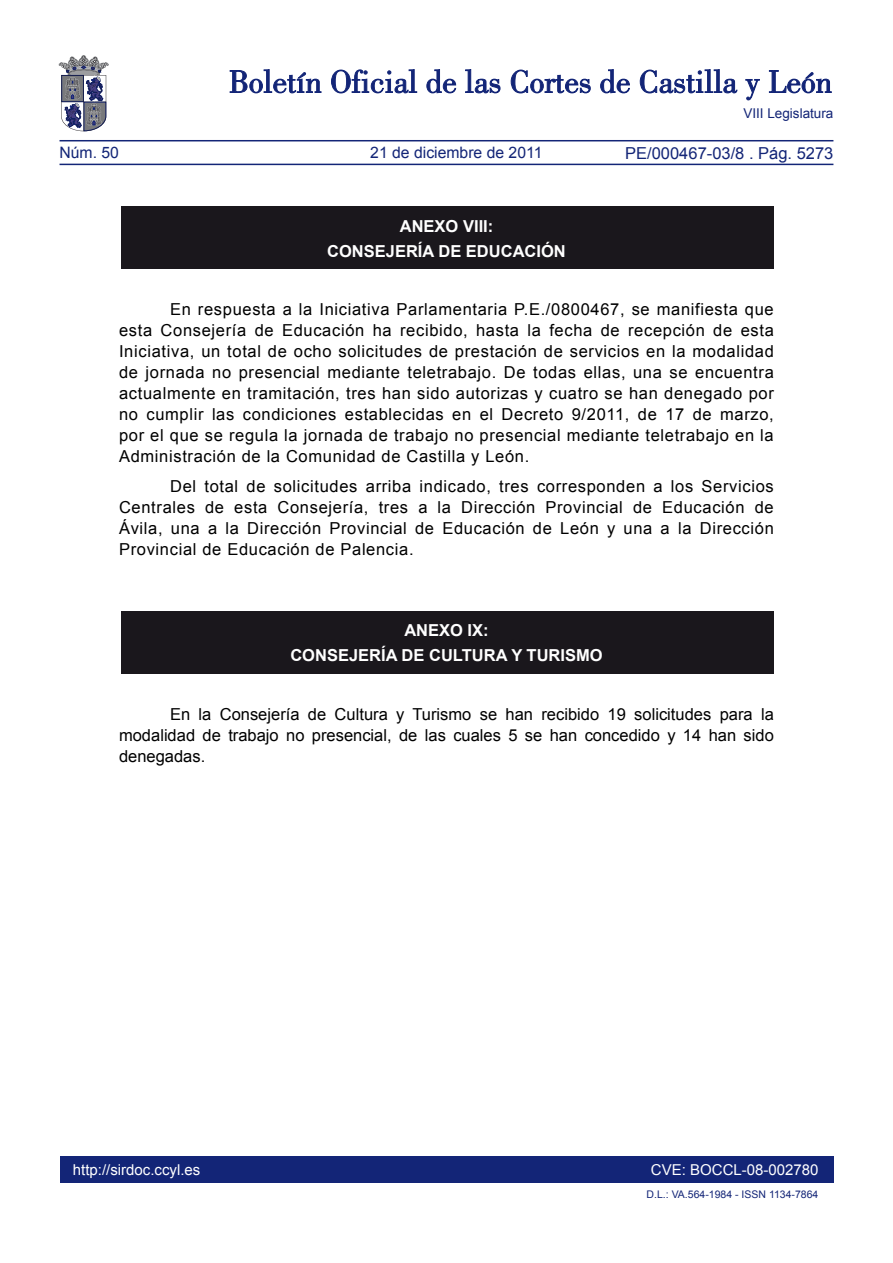
<style>
.page{position:relative;width:893px;height:1263px;background:#fff}
.page>*{position:absolute;margin:0;border:0;box-sizing:border-box;transform-origin:0 0}
.TEXTO_NORMAL{font:16.5px/21px "Arial";letter-spacing:.04em;color:#000;text-align:justify}
.TEXTO_NORMAL-2{font:700 16.5px "Arial";color:#fff}
.t1{font:16.5px "Arial";color:#132577}
.t2{font:15.75px "Arial";color:#132577}
.t3{font:15px "Arial";color:#fff}
.t4{font:13.5px "Arial";color:#132577}
.TEXTO_NORMAL-3{font:10.5px "Arial";color:#132577}
</style>
<div class="page">
<div style="left:60px;top:1157px;width:773px;height:26px;background:#132577"></div>
<hr style="left:60px;top:164px;width:773px;height:1px;background:#132577">
<hr style="left:60px;top:140px;width:773px;height:1px;background:#132577">
<svg style="left:230px;top:69px;width:91px;height:24px"></svg>
<svg style="left:331px;top:69px;width:86px;height:24px"></svg>
<svg style="left:426px;top:69px;width:30px;height:24px"></svg>
<svg style="left:465px;top:69px;width:35px;height:24px"></svg>
<svg style="left:511px;top:70px;width:80px;height:23px"></svg>
<svg style="left:600px;top:69px;width:30px;height:24px"></svg>
<svg style="left:640px;top:69px;width:97px;height:24px"></svg>
<svg style="left:745px;top:79px;width:15px;height:21px"></svg>
<svg style="left:769px;top:70px;width:62px;height:23px"></svg>
<svg style="left:59px;top:55px;width:49px;height:76px"></svg>
<div style="left:121px;top:207px;width:652px;height:62px;background:#1a171c"></div>
<div style="left:121px;top:611px;width:652px;height:62px;background:#1a171c"></div>
<p class="t2" style="left:60px;top:142px;width:61px">Núm. 50</p>
<p class="t2" style="left:370px;top:142px;width:174px">21 de diciembre de 2011</p>
<p class="TEXTO_NORMAL-2" style="left:400px;top:215px;width:95px">ANEXO VIII:</p>
<p class="TEXTO_NORMAL-2" style="left:327px;top:240px;width:240px">CONSEJERÍA DE EDUCACIÓN</p>
<p class="t4" style="left:743px;top:105px;width:92px">VIII Legislatura</p>
<p class="t1" style="left:625px;top:142px;width:210px">PE/000467-03/8 . Pág. 5273</p>
<p class="TEXTO_NORMAL" style="left:119px;top:299px;width:656px;text-indent:51px">En respuesta a la Iniciativa Parlamentaria P.E./0800467, se manifiesta que esta Consejería de Educación ha recibido, hasta la fecha de recepción de esta Iniciativa, un total de ocho solicitudes de prestación de servicios en la modalidad de jornada no presencial mediante teletrabajo. De todas ellas, una se encuentra actualmente en tramitación, tres han sido autorizas y cuatro se han denegado por no cumplir las condiciones establecidas en el Decreto 9/2011, de 17 de marzo, por el que se regula la jornada de trabajo no presencial mediante teletrabajo en la Administración de la Comunidad de Castilla y León.</p>
<p class="TEXTO_NORMAL" style="left:119px;top:476px;width:656px;text-indent:51px">Del total de solicitudes arriba indicado, tres corresponden a los Servicios Centrales de esta Consejería, tres a la Dirección Provincial de Educación de Ávila, una a la Dirección Provincial de Educación de León y una a la Dirección Provincial de Educación de Palencia.</p>
<p class="TEXTO_NORMAL-2" style="left:404px;top:619px;width:86px">ANEXO IX:</p>
<p class="TEXTO_NORMAL-2" style="left:290px;top:644px;width:314px">CONSEJERÍA DE CULTURA Y TURISMO</p>
<p class="TEXTO_NORMAL" style="left:119px;top:703px;width:656px;text-indent:51px">En la Consejería de Cultura y Turismo se han recibido 19 solicitudes para la modalidad de trabajo no presencial, de las cuales 5 se han concedido y 14 han sido denegadas.</p>
<p class="t3" style="left:73px;top:1159px;width:129px">http://sirdoc.ccyl.es</p>
<p class="t3" style="left:651px;top:1159px;width:169px">CVE: BOCCL-08-002780</p>
<p class="TEXTO_NORMAL-3" style="left:647px;top:1188px;width:173px">D.L.: VA.564-1984 - ISSN 1134-7864</p>
</div>
